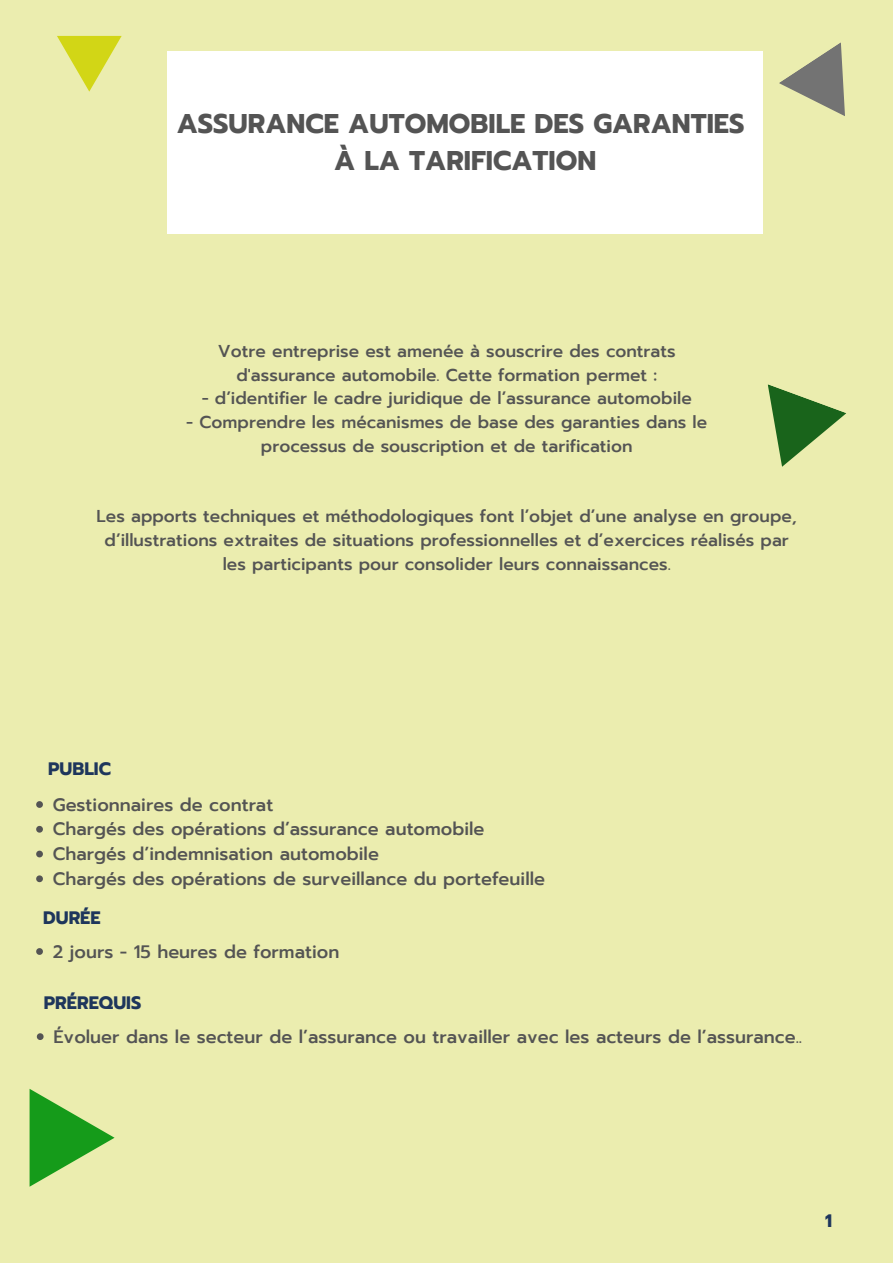
<style>
.page{position:relative;width:893px;height:1263px;background:#ebedaf}
.page>*{position:absolute;margin:0;border:0;box-sizing:border-box;transform-origin:0 0}
.t1{font:700 27px/37.7px "Prompt";color:#545454;text-align:center}
.t2{font:500 18px/24.8px "Prompt";color:#545454}
.t3{font:700 18px "Prompt";color:#1e365c}
.t4{font:500 17.17px/23.6px "Prompt";color:#545454;text-align:center}
</style>
<div class="page">
<div style="left:168px;top:52px;width:595px;height:182px;background:#fff"></div>
<svg style="left:36px;top:801px;width:7px;height:7px"></svg>
<svg style="left:36px;top:826px;width:7px;height:7px"></svg>
<svg style="left:36px;top:851px;width:7px;height:6px"></svg>
<svg style="left:36px;top:875px;width:7px;height:7px"></svg>
<svg style="left:36px;top:948px;width:7px;height:7px"></svg>
<svg style="left:37px;top:1033px;width:7px;height:7px"></svg>
<svg style="left:57px;top:36px;width:65px;height:56px"></svg>
<svg style="left:779px;top:42px;width:66px;height:74px"></svg>
<svg style="left:768px;top:384px;width:78px;height:83px"></svg>
<svg style="left:30px;top:1089px;width:85px;height:98px"></svg>
<h1 class="t1" style="left:177px;top:105px;width:569px">ASSURANCE AUTOMOBILE DES GARANTIES<br>À LA TARIFICATION</h1>
<p class="t4" style="left:218px;top:340px;width:459px">Votre entreprise est amenée à souscrire des contrats d'assurance automobile. Cette formation permet :</p>
<p class="t4" style="left:202px;top:387px;width:491px">- d’identifier le cadre juridique de l’assurance automobile</p>
<p class="t4" style="left:186px;top:410px;width:522px">- Comprendre les mécanismes de base des garanties dans le processus de souscription et de tarification</p>
<p class="t4" style="left:97px;top:505px;width:702px">Les apports techniques et méthodologiques font l’objet d’une analyse en groupe, d’illustrations extraites de situations professionnelles et d’exercices réalisés par les participants pour consolider leurs connaissances.</p>
<p class="t3" style="left:48px;top:755px;width:64px">PUBLIC</p>
<p class="t2" style="left:53px;top:792px;width:494px">Gestionnaires de contrat<br>Chargés des opérations d’assurance automobile Chargés d’indemnisation automobile<br>Chargés des opérations de surveillance du portefeuille</p>
<p class="t3" style="left:43px;top:904px;width:59px">DURÉE</p>
<p class="t2" style="left:53px;top:939px;width:288px">2 jours - 15 heures de formation</p>
<p class="t3" style="left:44px;top:990px;width:99px">PRÉREQUIS</p>
<p class="t2" style="left:53px;top:1024px;width:750px">Évoluer dans le secteur de l’assurance ou travailler avec les acteurs de l’assurance..</p>
<p class="t3" style="left:825px;top:1207px;width:9px">1</p>
</div>
